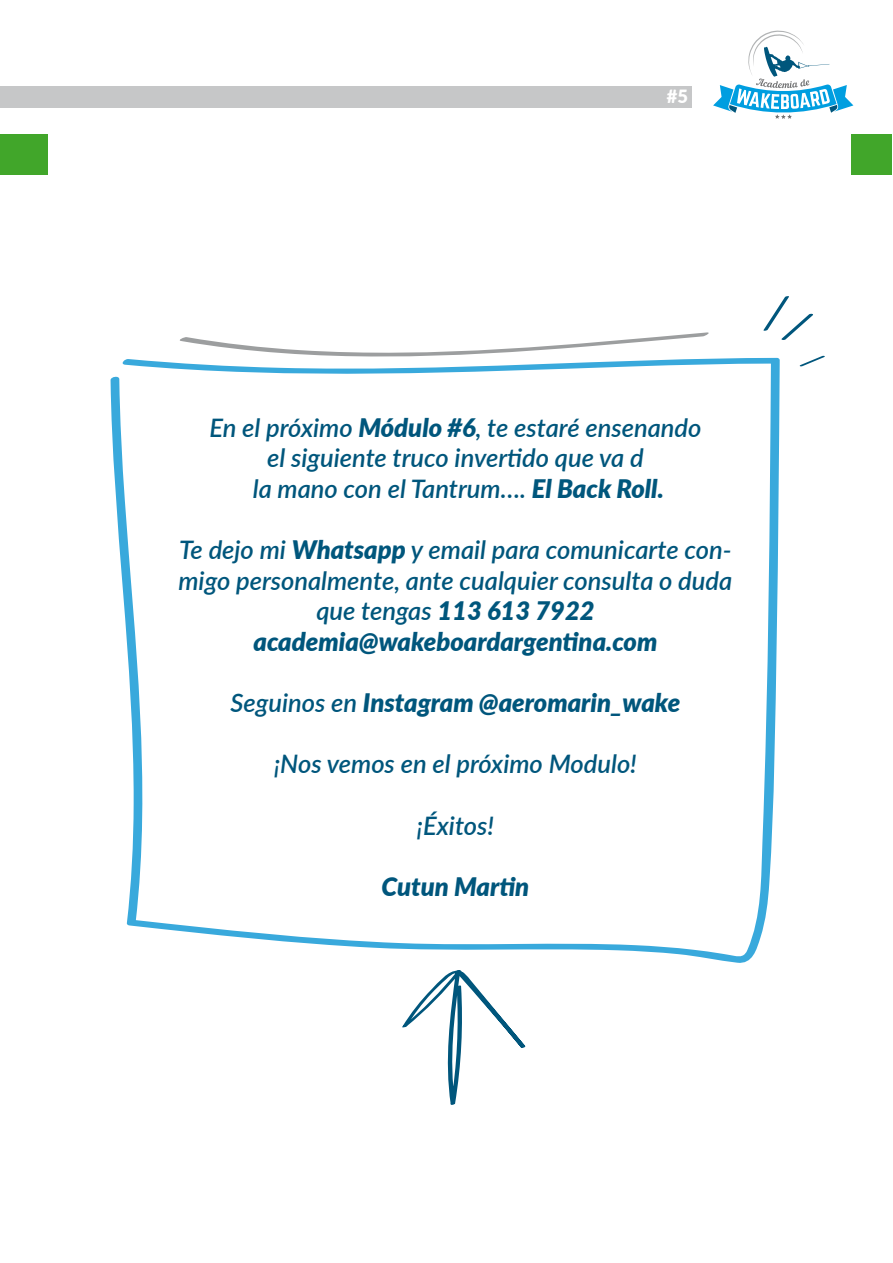
<style>
.page{position:relative;width:893px;height:1263px;background:#fff}
.page>*{position:absolute;margin:0;border:0;box-sizing:border-box;transform-origin:0 0}
.t1{font:italic 600 25.5px/30.6px "Lato";color:#00567c;text-align:center}
.t2{font:italic 900 25.5px "Lato";color:#00567c}
.t3{font:900 18.3px "Lato";color:#fff}
.s1{font-weight:900}
.s2{font-weight:600}
</style>
<div class="page">
<div style="left:851px;top:134px;width:40px;height:41px;background:#41a62a"></div>
<div style="left:0;top:134px;width:48px;height:41px;background:#41a62a"></div>
<div style="left:0;top:86px;width:691px;height:22px;background:#c6c7c8"></div>
<svg style="left:713px;top:30px;width:140px;height:89px"></svg>
<svg style="left:111px;top:358px;width:669px;height:605px"></svg>
<svg style="left:402px;top:970px;width:124px;height:135px"></svg>
<svg style="left:763px;top:296px;width:50px;height:44px"></svg>
<svg style="left:799px;top:355px;width:26px;height:12px"></svg>
<svg style="left:177px;top:332px;width:535px;height:32px"></svg>
<p class="t3" style="left:667px;top:83px;width:23px">#5</p>
<p class="t1" style="left:209px;top:411px;width:494px">En el próximo <span class="s1">Módulo #6</span>, te estaré ensenando el siguiente truco invertido que va d<br>la mano con el Tantrum…. <span class="s1">El Back Roll.</span></p>
<p class="t1" style="left:178px;top:534px;width:555px">Te dejo mi <span class="s1">Whatsapp</span> y email para comunicarte con&shy;migo personalmente, ante cualquier consulta o duda que tengas <span class="s1">113 613 7922 academia@wakeboardargentina.com</span></p>
<p class="t2" style="left:231px;top:684px;width:451px"><span class="s2">Seguinos en</span> Instagram @aeromarin_wake</p>
<p class="t1" style="left:274px;top:748px;width:364px">¡Nos vemos en el próximo Modulo!</p>
<p class="t1" style="left:417px;top:809px;width:79px">¡Éxitos!</p>
<p class="t2" style="left:382px;top:867px;width:149px">Cutun Martin</p>
</div>
